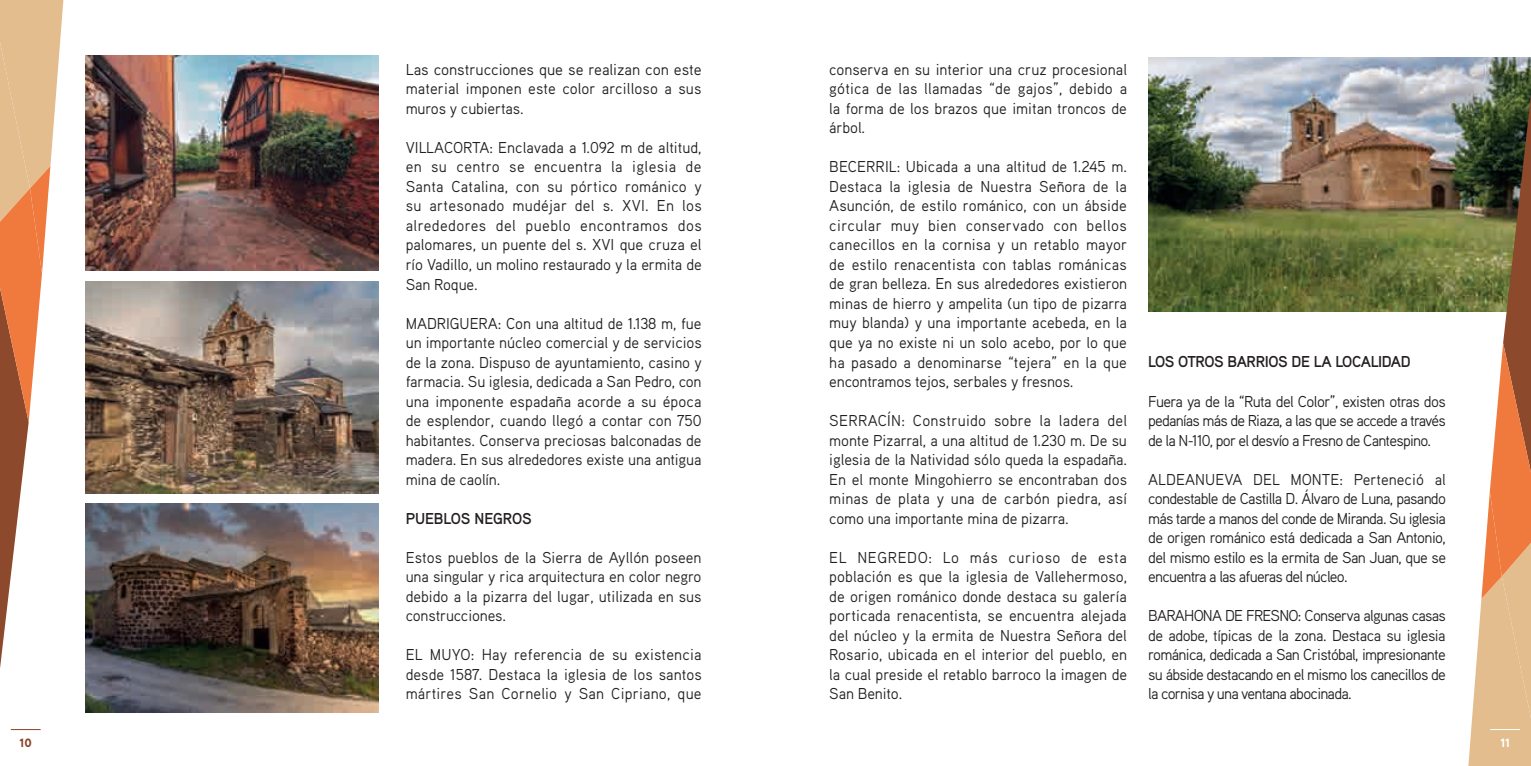
<style>
.page{position:relative;width:1531px;height:766px;background:#fff}
.page>*{position:absolute;margin:0;border:0;box-sizing:border-box;transform-origin:0 0}
.t1{font:15.75px/19.5px "Aaux Pro";letter-spacing:-.01em;color:#231f20;text-align:justify}
.t2{font:700 15.75px "Aaux Pro";letter-spacing:-.03em;color:#231f20}
.t3{font:700 15.75px "Aaux Pro";letter-spacing:-.01em;color:#231f20}
.t4{font:900 12px "Aaux Pro";color:#8a4428}
.t5{font:900 12px "Aaux Pro";color:#fff}
</style>
<div class="page">
<img style="left:1148px;top:57px;width:319px;height:254px">
<img style="left:85px;top:281px;width:293px;height:212px">
<img style="left:85px;top:504px;width:293px;height:208px">
<img style="left:85px;top:55px;width:293px;height:215px">
<svg style="left:0;top:0;width:64px;height:731px"></svg>
<svg style="left:1467px;top:57px;width:64px;height:708px"></svg>
<hr style="left:11px;top:729px;width:30px;height:1px;background:#8a4428">
<hr style="left:1490px;top:729px;width:30px;height:1px;background:#fff">
<p class="t1" style="left:406px;top:59px;width:297px">Las construcciones que se realizan con este material imponen este color arcilloso a sus muros y cubiertas.</p>
<p class="t1" style="left:406px;top:137px;width:298px">VILLACORTA: Enclavada a 1.092 m de altitud, en su centro se encuentra la iglesia de Santa Catalina, con su pórtico románico y su artesonado mudéjar del s. XVI. En los alrededores del pueblo encontramos dos palomares, un puente del s. XVI que cruza el río Vadillo, un molino restaurado y la ermita de San Roque.</p>
<p class="t1" style="left:406px;top:313px;width:298px">MADRIGUERA: Con una altitud de 1.138 m, fue un importante núcleo comercial y de servicios de la zona. Dispuso de ayuntamiento, casino y farmacia. Su iglesia, dedicada a San Pedro, con una imponente espadaña acorde a su época de esplendor, cuando llegó a contar con 750 habitantes. Conserva preciosas balconadas de madera. En sus alrededores existe una antigua mina de caolín.</p>
<p class="t3" style="left:406px;top:508px;width:128px">PUEBLOS NEGROS</p>
<p class="t1" style="left:406px;top:547px;width:297px">Estos pueblos de la Sierra de Ayllón poseen una singular y rica arquitectura en color negro debido a la pizarra del lugar, utilizada en sus construcciones.</p>
<p class="t1" style="left:406px;top:644px;width:297px">EL MUYO: Hay referencia de su existencia desde 1587. Destaca la iglesia de los santos mártires San Cornelio y San Cipriano, que</p>
<p class="t1" style="left:829px;top:59px;width:299px">conserva en su interior una cruz procesional gótica de las llamadas “de gajos”, debido a la forma de los brazos que imitan troncos de árbol.</p>
<p class="t1" style="left:829px;top:157px;width:299px">BECERRIL: Ubicada a una altitud de 1.245 m.<br>Destaca la iglesia de Nuestra Señora de la Asunción, de estilo románico, con un ábside circular muy bien conservado con bellos canecillos en la cornisa y un retablo mayor de estilo renacentista con tablas románicas de gran belleza. En sus alrededores existieron minas de hierro y ampelita (un tipo de pizarra muy blanda) y una importante acebeda, en la que ya no existe ni un solo acebo, por lo que ha pasado a denominarse “tejera” en la que encontramos tejos, serbales y fresnos.</p>
<p class="t1" style="left:829px;top:410px;width:299px">SERRACÍN: Construido sobre la ladera del monte Pizarral, a una altitud de 1.230 m. De su iglesia de la Natividad sólo queda la espadaña.<br>En el monte Mingohierro se encontraban dos minas de plata y una de carbón piedra, así como una importante mina de pizarra.</p>
<p class="t1" style="left:829px;top:546px;width:299px">EL NEGREDO: Lo más curioso de esta población es que la iglesia de Vallehermoso, de origen románico donde destaca su galería porticada renacentista, se encuentra alejada del núcleo y la ermita de Nuestra Señora del Rosario, ubicada en el interior del pueblo, en la cual preside el retablo barroco la imagen de San Benito.</p>
<p class="t2" style="left:1148px;top:352px;width:264px">LOS OTROS BARRIOS DE LA LOCALIDAD</p>
<p class="t1" style="left:1148px;top:390px;width:299px">Fuera ya de la “Ruta del Color”, existen otras dos pedanías más de Riaza, a las que se accede a través de la N-110, por el desvío a Fresno de Cantespino.</p>
<p class="t1" style="left:1148px;top:468px;width:299px">ALDEANUEVA DEL MONTE: Perteneció al condestable de Castilla D. Álvaro de Luna, pasando más tarde a manos del conde de Miranda. Su iglesia de origen románico está dedicada a San Antonio, del mismo estilo es la ermita de San Juan, que se encuentra a las afueras del núcleo.</p>
<p class="t1" style="left:1148px;top:605px;width:299px">BARAHONA DE FRESNO: Conserva algunas casas de adobe, típicas de la zona. Destaca su iglesia románica, dedicada a San Cristóbal, impresionante su ábside destacando en el mismo los canecillos de la cornisa y una ventana abocinada.</p>
<p class="t4" style="left:20px;top:734px;width:14px">10</p>
<p class="t5" style="left:1500px;top:734px;width:11px">11</p>
</div>
